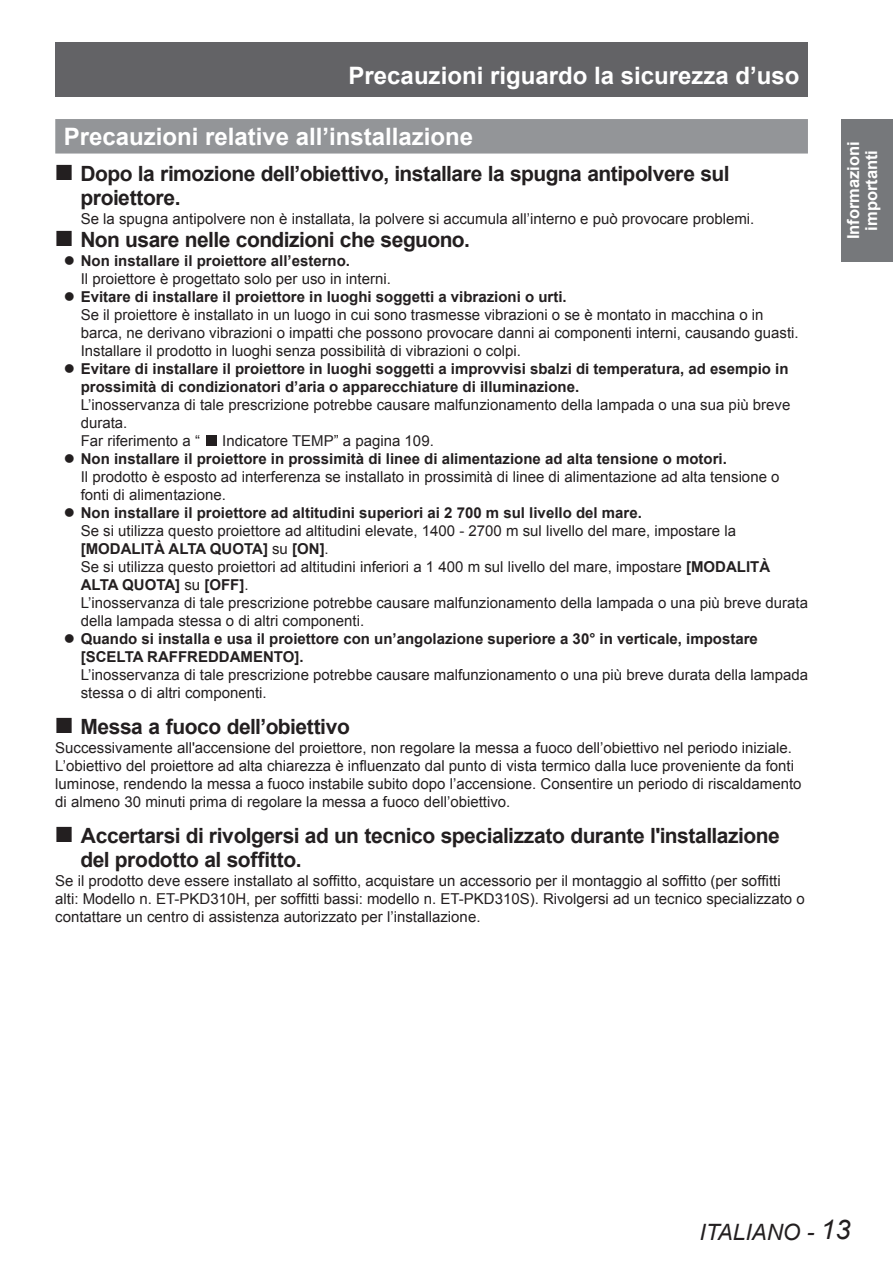
<style>
.page{position:relative;width:893px;height:1263px;background:#fff}
.page>*{position:absolute;margin:0;border:0;box-sizing:border-box;transform-origin:0 0}
.t1{font:700 24px "Arial";color:#fff}
.t2{font:italic 22.5px "Arial";color:#231f20}
.t3{font:700 21px/24px "Arial";letter-spacing:-.025em;color:#231f20}
.t4{font:700 16.5px/18px "Arial";color:#fff;text-align:center}
.t5{font:15px/18px "Arial";color:#231f20}
.t6{font:700 15px/18px "Arial";color:#231f20}
.s1{font-weight:700}
.s2{font-size:27px}
</style>
<div class="page">
<div style="left:55px;top:43px;width:753px;height:54px;background:#636366"></div>
<div style="left:842px;top:119px;width:51px;height:142px;background:#76787b"></div>
<div style="left:55px;top:119px;width:753px;height:35px;background:#939598"></div>
<div style="left:206px;top:436px;width:10px;height:10px;background:#231f20"></div>
<h1 class="t1" style="left:349px;top:60px;width:452px">Precauzioni riguardo la sicurezza d’uso</h1>
<h1 class="t1" style="left:64px;top:121px;width:411px">Precauzioni relative all’installazione</h1>
<h3 class="t3" style="left:80px;top:162px;width:651px">Dopo la rimozione dell’obiettivo, installare la spugna antipolvere sul proiettore.</h3>
<p class="t5" style="left:81px;top:210px;width:675px">Se la spugna antipolvere non è installata, la polvere si accumula all’interno e può provocare problemi.</p>
<h3 class="t3" style="left:80px;top:228px;width:391px">Non usare nelle condizioni che seguono.</h3>
<p class="t6" style="left:81px;top:252px;width:271px">Non installare il proiettore all’esterno.</p>
<p class="t5" style="left:81px;top:270px;width:312px">Il proiettore è progettato solo per uso in interni.</p>
<p class="t6" style="left:81px;top:288px;width:487px">Evitare di installare il proiettore in luoghi soggetti a vibrazioni o urti.</p>
<p class="t5" style="left:81px;top:306px;width:719px">Se il proiettore è installato in un luogo in cui sono trasmesse vibrazioni o se è montato in macchina o in barca, ne derivano vibrazioni o impatti che possono provocare danni ai componenti interni, causando guasti.<br>Installare il prodotto in luoghi senza possibilità di vibrazioni o colpi.</p>
<p class="t6" style="left:81px;top:360px;width:709px">Evitare di installare il proiettore in luoghi soggetti a improvvisi sbalzi di temperatura, ad esempio in prossimità di condizionatori d’aria o apparecchiature di illuminazione.</p>
<p class="t5" style="left:81px;top:396px;width:711px">L’inosservanza di tale prescrizione potrebbe causare malfunzionamento della lampada o una sua più breve durata.<br>Far riferimento a “</p>
<p class="t5" style="left:222px;top:432px;width:213px">Indicatore TEMP” a pagina 109.</p>
<p class="t6" style="left:81px;top:450px;width:648px">Non installare il proiettore in prossimità di linee di alimentazione ad alta tensione o motori.</p>
<p class="t5" style="left:81px;top:468px;width:700px">Il prodotto è esposto ad interferenza se installato in prossimità di linee di alimentazione ad alta tensione o fonti di alimentazione.</p>
<p class="t6" style="left:81px;top:504px;width:563px">Non installare il proiettore ad altitudini superiori ai 2 700 m sul livello del mare.</p>
<p class="t5" style="left:81px;top:522px;width:729px">Se si utilizza questo proiettore ad altitudini elevate, 1400 - 2700 m sul livello del mare, impostare la <span class="s1">[MODALITÀ ALTA QUOTA]</span> su <span class="s1">[ON]</span>.<br>Se si utilizza questo proiettori ad altitudini inferiori a 1 400 m sul livello del mare, impostare <span class="s1">[MODALITÀ ALTA QUOTA]</span> su <span class="s1">[OFF]</span>.<br>L’inosservanza di tale prescrizione potrebbe causare malfunzionamento della lampada o una più breve durata della lampada stessa o di altri componenti.</p>
<p class="t6" style="left:81px;top:630px;width:679px">Quando si installa e usa il proiettore con un’angolazione superiore a 30° in verticale, impostare [SCELTA RAFFREDDAMENTO].</p>
<p class="t5" style="left:81px;top:666px;width:729px">L’inosservanza di tale prescrizione potrebbe causare malfunzionamento o una più breve durata della lampada stessa o di altri componenti.</p>
<h3 class="t3" style="left:80px;top:715px;width:271px">Messa a fuoco dell’obiettivo</h3>
<p class="t5" style="left:55px;top:739px;width:748px">Successivamente all'accensione del proiettore, non regolare la messa a fuoco dell’obiettivo nel periodo iniziale.<br>L’obiettivo del proiettore ad alta chiarezza è influenzato dal punto di vista termico dalla luce proveniente da fonti luminose, rendendo la messa a fuoco instabile subito dopo l’accensione. Consentire un periodo di riscaldamento di almeno 30 minuti prima di regolare la messa a fuoco dell’obiettivo.</p>
<h3 class="t3" style="left:81px;top:824px;width:701px">Accertarsi di rivolgersi ad un tecnico specializzato durante l'installazione del prodotto al soffitto.</h3>
<p class="t5" style="left:55px;top:871px;width:751px">Se il prodotto deve essere installato al soffitto, acquistare un accessorio per il montaggio al soffitto (per soffitti alti: Modello n. ET-PKD310H, per soffitti bassi: modello n. ET-PKD310S). Rivolgersi ad un tecnico specializzato o contattare un centro di assistenza autorizzato per l’installazione.</p>
<p class="t4" style="left:845px;top:239px;width:100px;rotate:-90deg">Informazioni importanti</p>
<h2 class="t2" style="left:700px;top:1217px;width:152px">ITALIANO - <span class="s2">13</span></h2>
</div>
